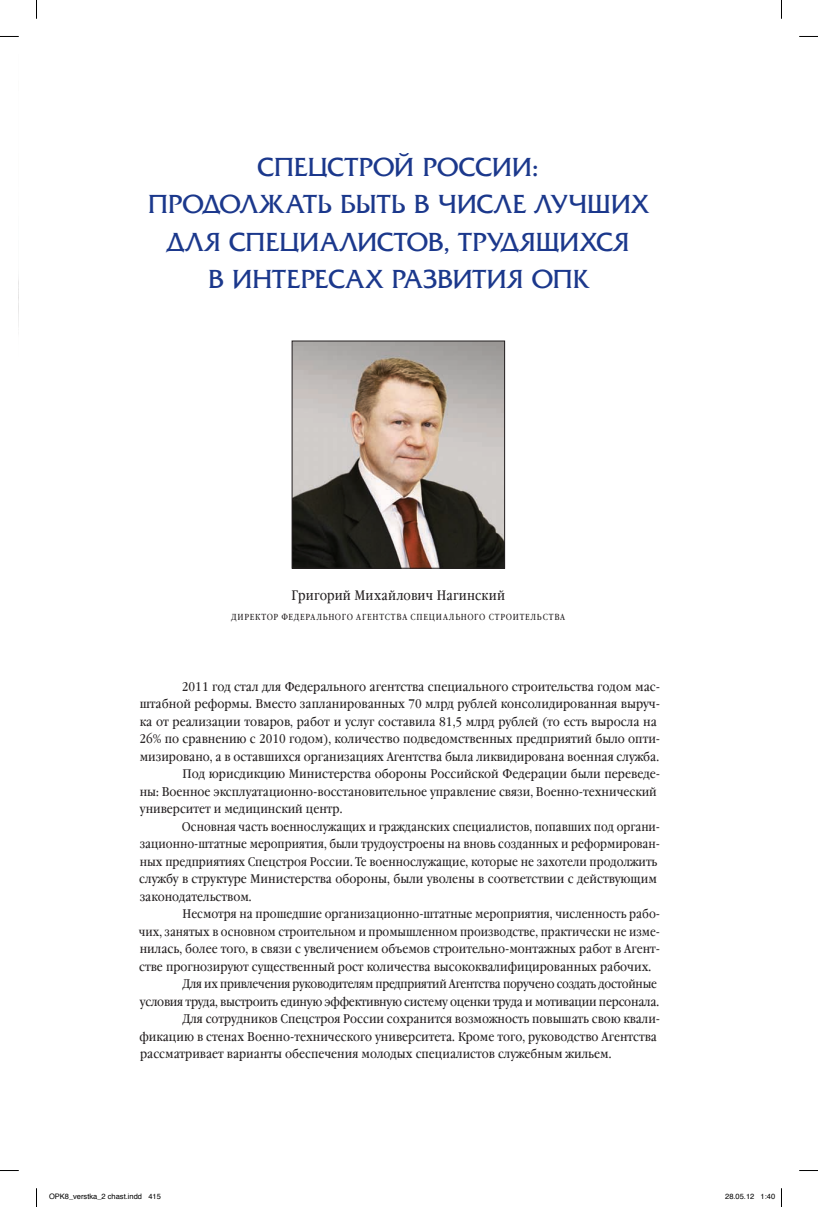
<style>
.page{position:relative;width:818px;height:1207px;background:#fff}
.page>*{position:absolute;margin:0;border:0;box-sizing:border-box;transform-origin:0 0}
.t1{font:27.5px "AG Friquer";letter-spacing:.01em;color:#1b388c}
.t2{font:13.75px "Garamond Book Narrow C";letter-spacing:.02em;color:#231f20}
.t3{font:12.5px "Garamond Book Narrow C";color:#231f20;scale:1.04 1}
.t4{font:12.5px "Garamond Book Narrow C";color:#231f20}
.t5{font:12.5px "Garamond Book Narrow C";color:#231f20;scale:1.05 1}
.t6{font:12.5px "Garamond Book Narrow C";letter-spacing:-.02em;color:#231f20;scale:1.04 1}
.t7{font:12.5px "Garamond Book Narrow C";letter-spacing:-.02em;color:#231f20}
.t8{font:8.75px "Garamond Book Narrow C";letter-spacing:.2em;color:#231f20}
.t9{font:7.5px "Helvetica";color:#000}
</style>
<div class="page">
<img style="left:294px;top:343px;width:208px;height:223px">
<div style="left:292px;top:341px;width:212px;height:227px;border:1px solid #231f20"></div>
<svg style="left:0;top:36px;width:19px;height:1px"></svg>
<svg style="left:799px;top:36px;width:18px;height:1px"></svg>
<svg style="left:0;top:1170px;width:19px;height:1px"></svg>
<svg style="left:799px;top:1170px;width:18px;height:1px"></svg>
<svg style="left:36px;top:0;width:1px;height:19px"></svg>
<svg style="left:36px;top:1188px;width:1px;height:19px"></svg>
<h1 class="t1" style="left:257px;top:152px;width:283px">Спецстрой России:</h1>
<h1 class="t1" style="left:148px;top:190px;width:503px">продолжать быть в числе лучших</h1>
<h1 class="t1" style="left:167px;top:227px;width:463px">для специалистов, трудящихся</h1>
<h1 class="t1" style="left:208px;top:265px;width:344px">в интересах развития ОПК</h1>
<p class="t2" style="left:291px;top:587px;width:215px">Григорий Михайлович Нагинский</p>
<p class="t8" style="left:231px;top:612px;width:13px">Дирек</p>
<p class="t8" style="left:261px;top:612px;width:34px">тор Федерал</p>
<p class="t8" style="left:322px;top:612px;width:13px">ьного</p>
<p class="t8" style="left:356px;top:612px;width:7px">аген</p>
<p class="t8" style="left:379px;top:612px;width:38px">тства спе</p>
<p class="t8" style="left:428px;top:612px;width:15px">циал</p>
<p class="t8" style="left:455px;top:612px;width:13px">ьного</p>
<p class="t8" style="left:488px;top:612px;width:19px">строи</p>
<p class="t8" style="left:519px;top:612px;width:41px">тельства</p>
<p class="t5" style="left:182px;top:680px;width:456px">2011 год стал для Федерального агентства специального строительства годом мас-</p>
<p class="t5" style="left:140px;top:697px;width:497px">штабной реформы. Вместо запланированных 70 млрд рублей консолидированная выруч-</p>
<p class="t5" style="left:140px;top:715px;width:494px">ка от реализации товаров, работ и услуг составила 81,5 млрд рублей (то есть выросла на</p>
<p class="t3" style="left:139px;top:732px;width:502px">26% по сравнению с 2010 годом), количество подведомственных предприятий было опти-</p>
<p class="t3" style="left:140px;top:750px;width:500px">мизировано, а в оставшихся организациях Агентства была ликвидирована военная служба.</p>
<p class="t5" style="left:182px;top:767px;width:456px">Под юрисдикцию Министерства обороны Российской Федерации были переведе-</p>
<p class="t3" style="left:140px;top:785px;width:498px">ны: Военное эксплуатационно-восстановительное управление связи, Военно-технический</p>
<p class="t3" style="left:140px;top:802px;width:196px">университет и медицинский центр.</p>
<p class="t4" style="left:182px;top:820px;width:479px">Основная часть военнослужащих и гражданских специалистов, попавших под органи-</p>
<p class="t4" style="left:140px;top:837px;width:521px">зационно-штатные мероприятия, были трудоустроены на вновь созданных и реформирован-</p>
<p class="t4" style="left:140px;top:855px;width:519px">ных предприятиях Спецстроя России. Те военнослужащие, которые не захотели продолжить</p>
<p class="t3" style="left:139px;top:872px;width:499px">службу в структуре Министерства обороны, были уволены в соответствии с действующим</p>
<p class="t3" style="left:140px;top:890px;width:109px">законодательством.</p>
<p class="t4" style="left:182px;top:907px;width:479px">Несмотря на прошедшие организационно-штатные мероприятия, численность рабо-</p>
<p class="t4" style="left:139px;top:925px;width:522px">чих, занятых в основном строительном и промышленном производстве, практически не изме-</p>
<p class="t3" style="left:140px;top:942px;width:501px">нилась, более того, в связи с увеличением объемов строительно-монтажных работ в Агент-</p>
<p class="t3" style="left:139px;top:960px;width:493px">стве прогнозируют существенный рост количества высококвалифицированных рабочих.</p>
<p class="t7" style="left:183px;top:977px;width:475px">Для их привлечения руководителям предприятий Агентства поручено создать достойные</p>
<p class="t6" style="left:140px;top:995px;width:500px">условия труда, выстроить единую эффективную систему оценки труда и мотивации персонала.</p>
<p class="t3" style="left:183px;top:1012px;width:460px">Для сотрудников Спецстроя России сохранится возможность повышать свою квали-</p>
<p class="t3" style="left:139px;top:1030px;width:499px">фикацию в стенах Военно-технического университета. Кроме того, руководство Агентства</p>
<p class="t3" style="left:140px;top:1047px;width:454px">рассматривает варианты обеспечения молодых специалистов служебным жильем.</p>
<p class="t9" style="left:49px;top:1191px;width:113px">OPK8_verstka_2 chast.indd 415</p>
<p class="t9" style="left:724px;top:1191px;width:52px">28.05.12 1:40</p>
</div>
